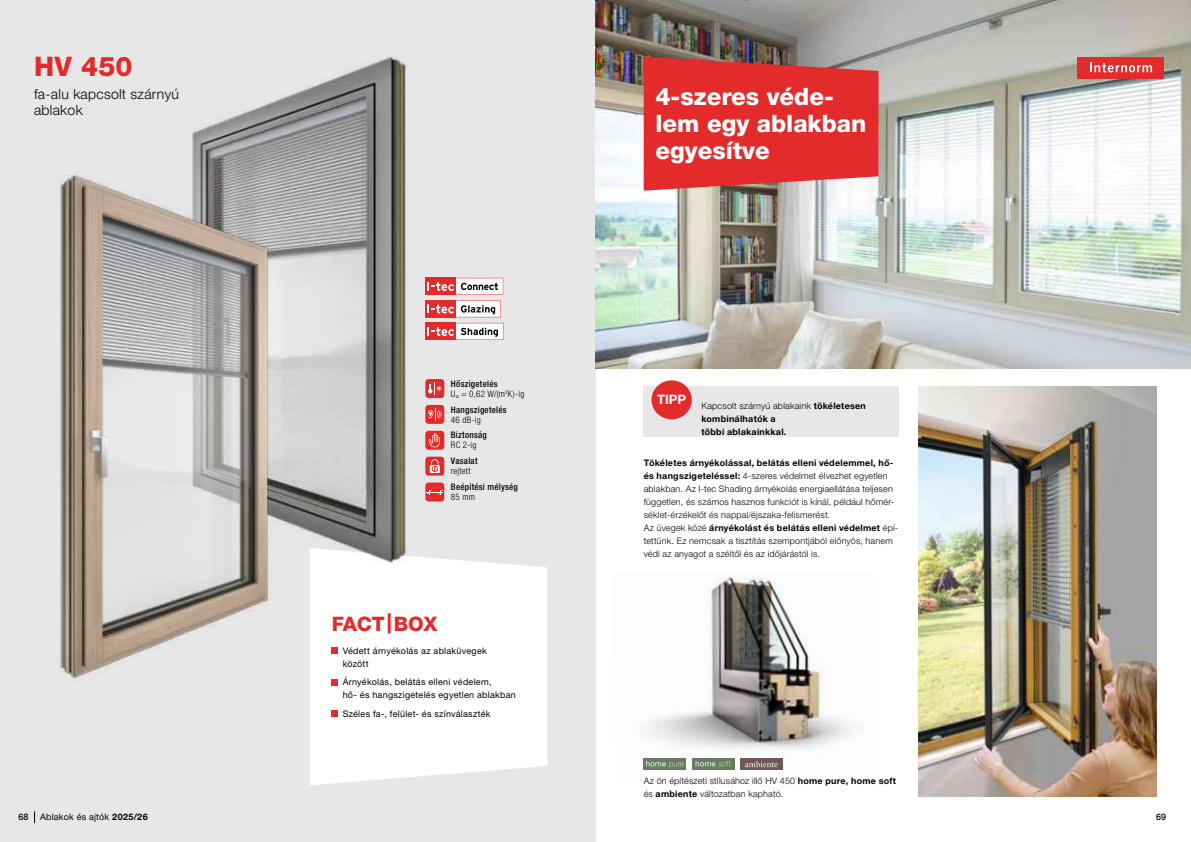
<style>
.page{position:relative;width:1191px;height:842px;background:#fff}
.page>*{position:absolute;margin:0;border:0;box-sizing:border-box;transform-origin:0 0}
.t1{font:800 27px "Helvetica Neue LT Pro";color:#e42b2b}
.t2{font:800 24px/27px "Helvetica Neue LT Pro";color:#fff}
.t3{font:800 20px "Helvetica Neue LT Pro";letter-spacing:-.01em;color:#e42b2b}
.t4{font:300 14px/16px "Helvetica Neue LT Pro";letter-spacing:.02em;color:#000}
.t5{font:300 9px/13px "Helvetica Neue LT Pro";letter-spacing:.02em;color:#000}
.t6{font:9px/13px "Helvetica Neue LT Pro";letter-spacing:.03em;color:#000}
.t7{font:700 9px/13px "Helvetica Neue LT Pro";letter-spacing:.03em;color:#000}
.t8{font:300 condensed 9px/10px "Helvetica Neue LT Pro";letter-spacing:.025em;color:#000}
.t9{font:500 condensed 9px "Helvetica Neue LT Pro";letter-spacing:.03em;color:#000}
.t10{font:500 9px "Helvetica Neue LT Pro";color:#000}
.s1{font-weight:500}
.s2{font-weight:300}
.s3{font-weight:700}
</style>
<div class="page">
<div style="left:0;top:0;width:595px;height:842px;background:#e7e7e7"></div>
<div style="left:310px;top:556px;width:237px;height:229px;background:#fff"></div>
<svg style="left:331px;top:647px;width:6px;height:6px"></svg>
<svg style="left:331px;top:679px;width:6px;height:6px"></svg>
<svg style="left:331px;top:711px;width:6px;height:6px"></svg>
<img style="left:595px;top:0;width:595px;height:369px">
<img style="left:642px;top:576px;width:214px;height:194px">
<img style="left:918px;top:387px;width:239px;height:410px">
<div style="left:740px;top:758px;width:42px;height:12px;background:#6f5856"></div>
<svg style="left:745px;top:761px;width:32px;height:6px"></svg>
<div style="left:692px;top:758px;width:42px;height:11px;background:#637d5e"></div>
<svg style="left:695px;top:761px;width:35px;height:5px"></svg>
<div style="left:643px;top:758px;width:43px;height:11px;background:#637d5e"></div>
<svg style="left:646px;top:761px;width:38px;height:7px"></svg>
<svg style="left:643px;top:57px;width:235px;height:134px;background:#dd3838"></svg>
<div style="left:425px;top:431px;width:19px;height:19px;background:#e42b2b;border-radius:3px"></div>
<svg style="left:428px;top:433px;width:12px;height:14px"></svg>
<div style="left:425px;top:457px;width:19px;height:19px;background:#e42b2b;border-radius:3px"></div>
<svg style="left:430px;top:459px;width:10px;height:14px"></svg>
<div style="left:425px;top:379px;width:19px;height:19px;background:#e42b2b;border-radius:3px"></div>
<svg style="left:428px;top:382px;width:13px;height:13px"></svg>
<div style="left:425px;top:405px;width:19px;height:19px;background:#e42b2b;border-radius:3px"></div>
<svg style="left:427px;top:408px;width:15px;height:13px"></svg>
<div style="left:425px;top:482px;width:19px;height:19px;background:#e42b2b;border-radius:3px"></div>
<svg style="left:426px;top:489px;width:17px;height:5px"></svg>
<div style="left:425px;top:300px;width:31px;height:17px;background:#e42b2b"></div>
<div style="left:425px;top:278px;width:31px;height:17px;background:#e42b2b"></div>
<svg style="left:427px;top:278px;width:76px;height:39px"></svg>
<div style="left:425px;top:323px;width:31px;height:17px;background:#e42b2b"></div>
<svg style="left:427px;top:323px;width:77px;height:17px"></svg>
<img style="left:192px;top:56px;width:215px;height:509px">
<img style="left:57px;top:175px;width:214px;height:504px">
<div style="left:643px;top:386px;width:256px;height:51px;background:#e7e7e7"></div>
<div style="left:651px;top:380px;width:41px;height:39px;background:#e42b2b;border-radius:50%"></div>
<svg style="left:34px;top:811px;width:1px;height:12px"></svg>
<div style="left:1077px;top:57px;width:87px;height:21px;background:#e42b2b"></div>
<svg style="left:1090px;top:63px;width:62px;height:9px"></svg>
<h1 class="t1" style="left:34px;top:51px;width:100px">HV 450</h1>
<h3 class="t4" style="left:34px;top:86px;width:146px">fa-alu kapcsolt szárnyú ablakok</h3>
<p class="t8" style="left:451px;top:379px;width:75px"><span class="s1">Hőszigetelés<br></span>U<sub>w</sub> = 0,62 W/(m<sup>2</sup>K)-ig</p>
<p class="t9" style="left:451px;top:406px;width:57px">Hangszigetelés</p>
<p class="t8" style="left:451px;top:415px;width:31px">46 dB-ig</p>
<p class="t9" style="left:451px;top:431px;width:37px">Biztonság</p>
<p class="t8" style="left:451px;top:441px;width:27px">RC 2-ig</p>
<p class="t9" style="left:451px;top:457px;width:28px">Vasalat</p>
<p class="t8" style="left:451px;top:466px;width:21px">rejtett</p>
<p class="t9" style="left:451px;top:483px;width:69px">Beépítési mélység</p>
<p class="t8" style="left:451px;top:492px;width:26px">85 mm</p>
<h3 class="t3" style="left:332px;top:612px;width:107px">FACT|BOX</h3>
<p class="t6" style="left:343px;top:644px;width:146px">Védett árnyékolás az ablaküvegek között</p>
<p class="t6" style="left:343px;top:675px;width:175px">Árnyékolás, belátás elleni védelem,<br>hő- és hangszigetelés egyetlen ablakban</p>
<p class="t6" style="left:343px;top:707px;width:149px">Széles fa-, felület- és színválaszték</p>
<h2 class="t2" style="left:655px;top:83px;width:212px">4-szeres véde&shy;lem egy ablakban egyesítve</h2>
<p class="t7" style="left:701px;top:399px;width:166px;text-indent:-44px"><sup>TIPP</sup> <span class="s2">Kapcsolt szárnyú ablakaink</span> tökéletesen kombinálhatók a<br>többi ablakainkkal.</p>
<p class="t5" style="left:643px;top:456px;width:256px"><span class="s3">Tökéletes árnyékolással, belátás elleni védelemmel, hő&shy;és hangszigeteléssel:</span> 4-szeres védelmet élvezhet egyetlen ablakban. Az I-tec Shading árnyékolás energiaellátása teljesen független, és számos hasznos funkciót is kínál, például hőmér&shy;séklet-érzékelőt és nappal/éjszaka-felismerést.<br>Az üvegek közé <span class="s3">árnyékolást és belátás elleni védelmet</span> épí&shy;tettünk. Ez nemcsak a tisztítás szempontjából előnyös, hanem védi az anyagot a széltől és az időjárástól is.</p>
<p class="t5" style="left:643px;top:774px;width:254px">Az ön építészeti stílusához illő HV 450 <span class="s3">home pure, home soft </span>és <span class="s3">ambiente</span> változatban kapható.</p>
<p class="t10" style="left:18px;top:812px;width:12px">68</p>
<p class="t6" style="left:40px;top:811px;width:109px">Ablakok és ajtók <span class="s3">2025/26</span></p>
<p class="t10" style="left:1156px;top:812px;width:12px">69</p>
</div>
